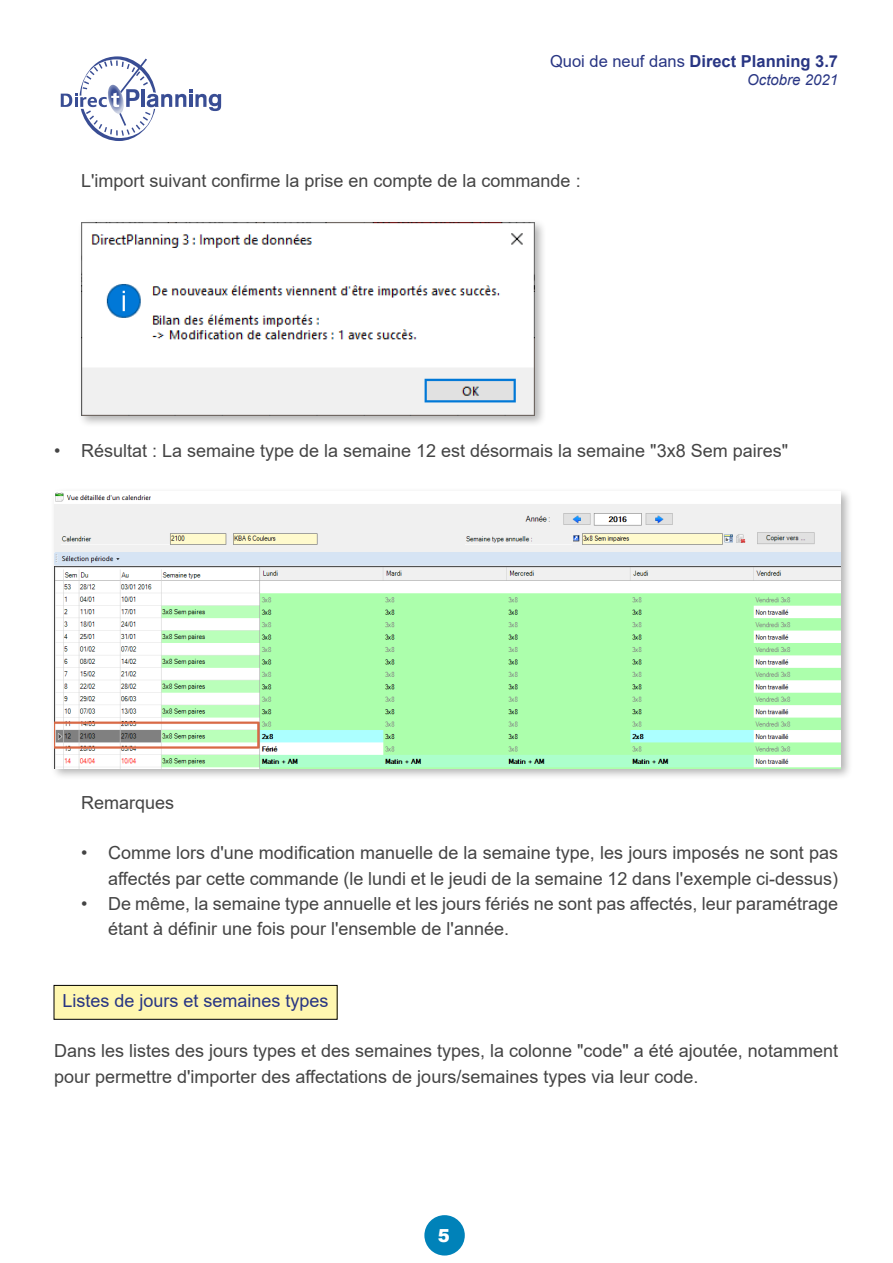
<style>
.page{position:relative;width:893px;height:1263px;background:#fff}
.page>*{position:absolute;margin:0;border:0;box-sizing:border-box;transform-origin:0 0}
.t1{font:18px/25.2px "Arial";color:#444}
.t2{font:18px "Arial";color:#283583}
.t3{font:900 18px "Arial";color:#fff}
.t4{font:700 16.5px "Arial";color:#283583}
.t5{font:italic 15px "Arial";color:#283583}
.s1{font-weight:400}
</style>
<div class="page">
<div style="left:424px;top:1215px;width:41px;height:40px;background:#0082b9;border-radius:50%"></div>
<div style="left:54px;top:985px;width:283px;height:34px;background:#fff7b0"></div>
<div style="left:54px;top:985px;width:283px;height:34px;border:1px solid #000"></div>
<div style="left:77px;top:219px;width:470px;height:209px;background:#000;opacity:.3"></div>
<img style="left:81px;top:222px;width:453px;height:194px">
<div style="left:50px;top:488px;width:803px;height:292px;background:#000;opacity:.3"></div>
<img style="left:54px;top:491px;width:786px;height:277px">
<svg style="left:61px;top:56px;width:160px;height:85px"></svg>
<p class="t4" style="left:550px;top:49px;width:289px"><span class="s1">Quoi de neuf dans</span> Direct Planning 3.7</p>
<p class="t5" style="left:747px;top:70px;width:92px">Octobre 2021</p>
<p class="t1" style="left:81px;top:168px;width:501px">L'import suivant confirme la prise en compte de la commande :</p>
<p class="t1" style="left:54px;top:438px;width:736px">• Résultat : La semaine type de la semaine 12 est désormais la semaine "3x8 Sem paires"</p>
<p class="t1" style="left:81px;top:790px;width:95px">Remarques</p>
<p class="t1" style="left:81px;top:840px;width:759px;text-align:right">• Comme lors d'une modification manuelle de la semaine type, les jours imposés ne sont pas affectés par cette commande (le lundi et le jeudi de la semaine 12 dans l'exemple ci-dessus)</p>
<p class="t1" style="left:108px;top:891px;width:731px;text-indent:-27px">• De même, la semaine type annuelle et les jours fériés ne sont pas affectés, leur paramétrage étant à définir une fois pour l'ensemble de l'année.</p>
<p class="t2" style="left:62px;top:988px;width:268px">Listes de jours et semaines types</p>
<p class="t1" style="left:54px;top:1038px;width:785px">Dans les listes des jours types et des semaines types, la colonne "code" a été ajoutée, notamment pour permettre d'importer des affectations de jours/semaines types via leur code.</p>
<p class="t3" style="left:438px;top:1222px;width:14px">5</p>
</div>
